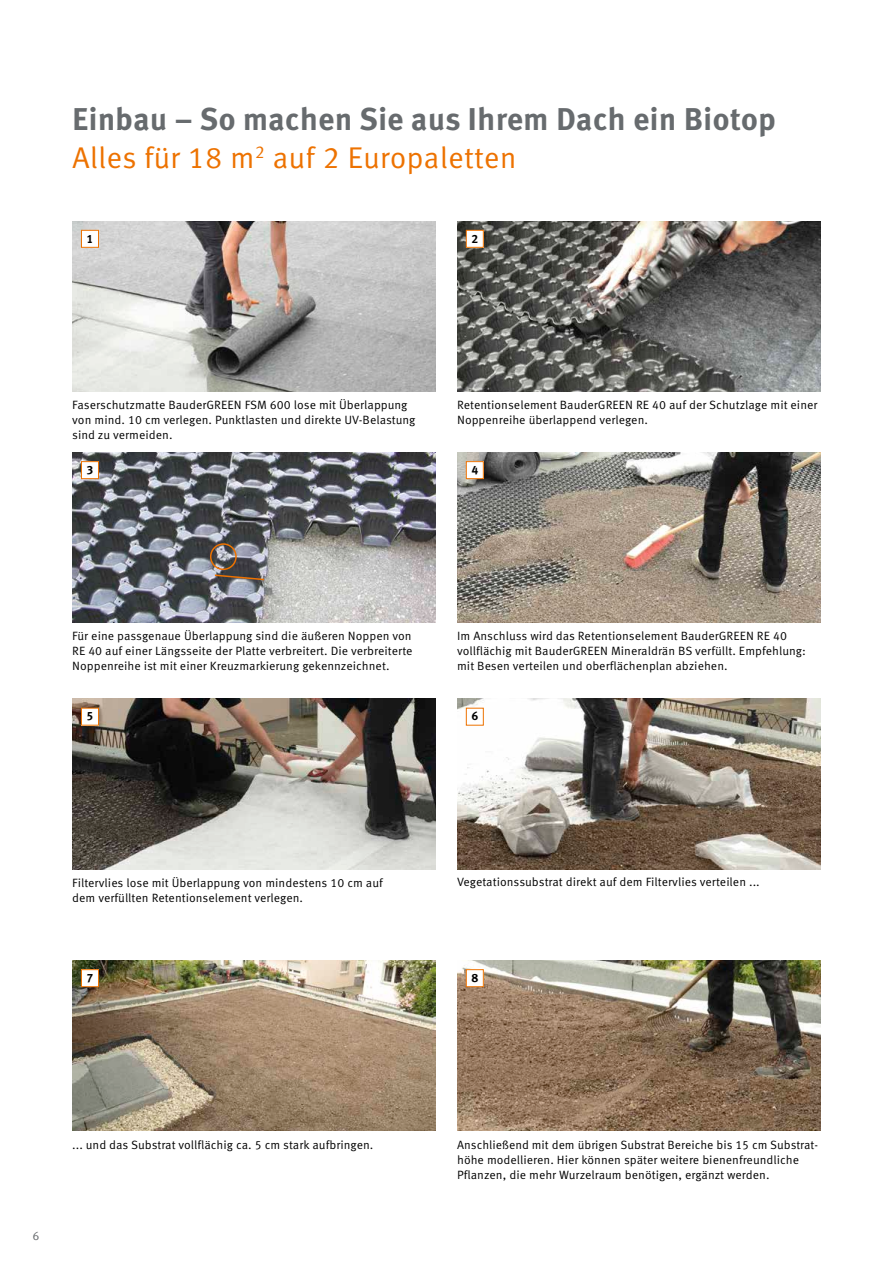
<style>
.page{position:relative;width:893px;height:1263px;background:#fff}
.page>*{position:absolute;margin:0;border:0;box-sizing:border-box;transform-origin:0 0}
.t1{font:700 31.5px "Meta Correspondence Pro";color:#676b6e}
.t2{font:30px "Meta Correspondence Pro";color:#ed7201}
.t3{font:12px/15px "Meta Correspondence Pro";color:#000}
.t4{font:700 12px "Meta Correspondence Pro";color:#000}
.t5{font:12px "Meta Correspondence Pro";color:#676b6e}
</style>
<div class="page">
<hr style="left:892px;top:0;width:1px;height:1263px;background:#d4d7d9">
<img style="left:73px;top:221px;width:363px;height:170px">
<div style="left:81px;top:230px;width:17px;height:17px;background:#fff"></div>
<div style="left:81px;top:230px;width:18px;height:18px;border:1px solid #ed7201"></div>
<img style="left:457px;top:221px;width:363px;height:170px">
<div style="left:466px;top:230px;width:17px;height:17px;background:#fff"></div>
<div style="left:466px;top:230px;width:18px;height:18px;border:1px solid #ed7201"></div>
<img style="left:73px;top:452px;width:363px;height:170px">
<div style="left:81px;top:462px;width:17px;height:17px;background:#fff"></div>
<div style="left:81px;top:461px;width:18px;height:18px;border:1px solid #ed7201"></div>
<img style="left:457px;top:452px;width:363px;height:170px">
<div style="left:466px;top:462px;width:17px;height:17px;background:#fff"></div>
<div style="left:466px;top:461px;width:18px;height:18px;border:1px solid #ed7201"></div>
<div style="left:210px;top:543px;width:27px;height:27px;border:2px solid #ed7201;border-radius:50%"></div>
<svg style="left:213px;top:574px;width:53px;height:7px"></svg>
<img style="left:73px;top:699px;width:363px;height:170px">
<div style="left:81px;top:708px;width:17px;height:17px;background:#fff"></div>
<div style="left:81px;top:708px;width:18px;height:17px;border:1px solid #ed7201"></div>
<img style="left:457px;top:699px;width:363px;height:170px">
<div style="left:466px;top:708px;width:17px;height:17px;background:#fff"></div>
<div style="left:466px;top:708px;width:18px;height:17px;border:1px solid #ed7201"></div>
<img style="left:73px;top:960px;width:363px;height:170px">
<div style="left:81px;top:970px;width:17px;height:17px;background:#fff"></div>
<div style="left:81px;top:969px;width:18px;height:18px;border:1px solid #ed7201"></div>
<img style="left:457px;top:960px;width:363px;height:170px">
<div style="left:466px;top:970px;width:17px;height:17px;background:#fff"></div>
<div style="left:466px;top:969px;width:18px;height:18px;border:1px solid #ed7201"></div>
<h1 class="t1" style="left:72px;top:94px;width:705px">Einbau – So machen Sie aus Ihrem Dach ein Biotop</h1>
<h2 class="t2" style="left:72px;top:134px;width:446px">Alles für 18 m<sup>2</sup> auf 2 Europaletten</h2>
<p class="t4" style="left:86px;top:229px;width:8px">1</p>
<p class="t4" style="left:471px;top:229px;width:8px">2</p>
<p class="t3" style="left:72px;top:396px;width:345px">Faserschutzmatte BauderGREEN FSM 600 lose mit Überlappung von mind. 10 cm verlegen. Punktlasten und direkte UV-Belastung sind zu vermeiden.</p>
<p class="t4" style="left:86px;top:460px;width:8px">3</p>
<p class="t3" style="left:457px;top:396px;width:362px">Retentionselement BauderGREEN RE 40 auf der Schutzlage mit einer<br>Noppenreihe überlappend verlegen.</p>
<p class="t4" style="left:471px;top:460px;width:8px">4</p>
<p class="t3" style="left:72px;top:628px;width:342px;text-align:justify">Für eine passgenaue Überlappung sind die äußeren Noppen von RE 40 auf einer Längsseite der Platte verbreitert. Die verbreiterte Noppenreihe ist mit einer Kreuzmarkierung gekennzeichnet.</p>
<p class="t3" style="left:457px;top:628px;width:350px">Im Anschluss wird das Retentionselement BauderGREEN RE 40 vollflächig mit BauderGREEN Mineraldrän BS verfüllt. Empfehlung: mit Besen verteilen und oberflächenplan abziehen.</p>
<p class="t4" style="left:86px;top:707px;width:8px">5</p>
<p class="t4" style="left:471px;top:707px;width:8px">6</p>
<p class="t3" style="left:72px;top:875px;width:312px">Filtervlies lose mit Überlappung von mindestens 10 cm auf dem verfüllten Retentionselement verlegen.</p>
<p class="t3" style="left:457px;top:874px;width:304px">Vegetationssubstrat direkt auf dem Filtervlies verteilen ...</p>
<p class="t4" style="left:86px;top:968px;width:8px">7</p>
<p class="t4" style="left:471px;top:968px;width:8px">8</p>
<p class="t5" style="left:33px;top:1226px;width:8px">6</p>
<p class="t3" style="left:72px;top:1136px;width:303px">... und das Substrat vollflächig ca. 5 cm stark aufbringen.</p>
<p class="t3" style="left:457px;top:1136px;width:362px">Anschließend mit dem übrigen Substrat Bereiche bis 15 cm Substrat&shy;höhe modellieren. Hier können später weitere bienenfreundliche<br>Pflanzen, die mehr Wurzelraum benötigen, ergänzt werden.</p>
</div>
